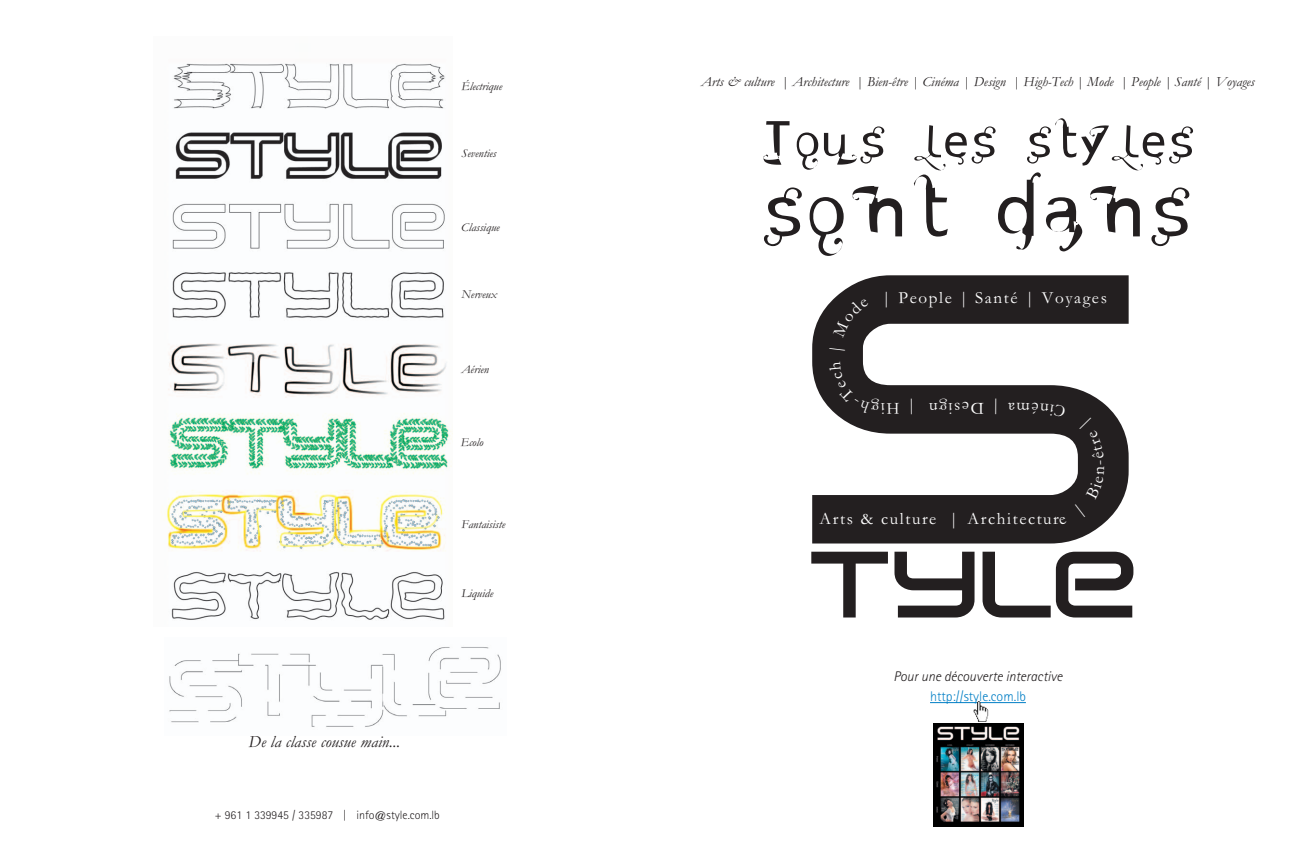
<style>
.page{position:relative;width:1304px;height:851px;background:#fff}
.page>*{position:absolute;margin:0;border:0;box-sizing:border-box;transform-origin:0 0}
.t1{font:17.1px "Garamond";letter-spacing:.095em;color:#fff}
.t2{font:italic 17px "Garamond";color:#231f20}
.t3{font:italic 14px "Garamond";color:#231f20}
.t4{font:italic 300 14px "Rotis Sans Serif";color:#231f20}
.t5{font:300 14px "Rotis Sans Serif";color:#007ec5}
.t6{font:italic 12px "Garamond";color:#231f20}
.t7{font:300 12px "Rotis Sans Serif";color:#231f20}
</style>
<div class="page">
<svg style="left:812px;top:275px;width:317px;height:268px;fill:#231f20"></svg>
<svg style="left:811px;top:551px;width:77px;height:66px"></svg>
<svg style="left:894px;top:551px;width:80px;height:66px"></svg>
<svg style="left:983px;top:551px;width:150px;height:66px"></svg>
<img style="left:167px;top:63px;width:286px;height:557px">
<img style="left:169px;top:647px;width:332px;height:80px">
<svg style="left:764px;top:187px;width:38px;height:59px"></svg>
<svg style="left:810px;top:197px;width:34px;height:59px"></svg>
<svg style="left:853px;top:186px;width:49px;height:50px"></svg>
<svg style="left:763px;top:121px;width:27px;height:44px"></svg>
<svg style="left:797px;top:132px;width:21px;height:38px"></svg>
<svg style="left:824px;top:126px;width:60px;height:39px"></svg>
<svg style="left:914px;top:118px;width:279px;height:133px"></svg>
<hr style="left:930px;top:702px;width:96px;height:1px;background:#007ec5">
<img style="left:974px;top:702px;width:14px;height:19px">
<div style="left:933px;top:722px;width:90px;height:104px;background:#000"></div>
<img style="left:936px;top:726px;width:84px;height:96px">
<svg style="left:1059px;top:516px;width:8px;height:8px"></svg>
<div style="left:1075px;top:417px;width:29px;height:100px;background:#231f20"></div>
<svg style="left:911px;top:398px;width:1px;height:16px"></svg>
<svg style="left:1008px;top:402px;width:58px;height:15px"></svg>
<svg style="left:829px;top:361px;width:70px;height:53px"></svg>
<svg style="left:829px;top:348px;width:16px;height:2px"></svg>
<svg style="left:833px;top:299px;width:36px;height:38px"></svg>
<p class="t6" style="left:461px;top:79px;width:42px">Électrique</p>
<p class="t6" style="left:461px;top:146px;width:37px">Seventies</p>
<p class="t6" style="left:461px;top:220px;width:40px">Classique</p>
<p class="t6" style="left:461px;top:286px;width:37px">Nerveux</p>
<p class="t6" style="left:461px;top:362px;width:29px">Aérien</p>
<p class="t6" style="left:461px;top:434px;width:24px">Ecolo</p>
<p class="t6" style="left:461px;top:517px;width:45px">Fantaisiste</p>
<p class="t6" style="left:461px;top:585px;width:33px">Liquide</p>
<p class="t2" style="left:249px;top:731px;width:153px">De la classe cousue main...</p>
<p class="t7" style="left:215px;top:807px;width:227px">+ 961 1 339945 / 335987 | info@style.com.lb</p>
<p class="t3" style="left:701px;top:73px;width:555px">Arts &amp; culture | Architecture | Bien-être | Cinéma | Design | High-Tech | Mode | People | Santé | Voyages</p>
<p class="t1" style="left:882px;top:287px;width:226px">| People | Santé | Voyages</p>
<p class="t1" style="left:969px;top:418px;width:42px;rotate:180deg">ngi se</p>
<p class="t1" style="left:984px;top:418px;width:15px;rotate:-180deg">D</p>
<p class="t1" style="left:1000px;top:418px;width:10px;rotate:-180deg">|</p>
<p class="t1" style="left:820px;top:508px;width:241px">Arts &amp; culture | Architectur</p>
<p class="t4" style="left:893px;top:668px;width:170px">Pour une découverte interactive</p>
<p class="t5" style="left:930px;top:688px;width:97px">http://style.com.lb</p>
</div>
